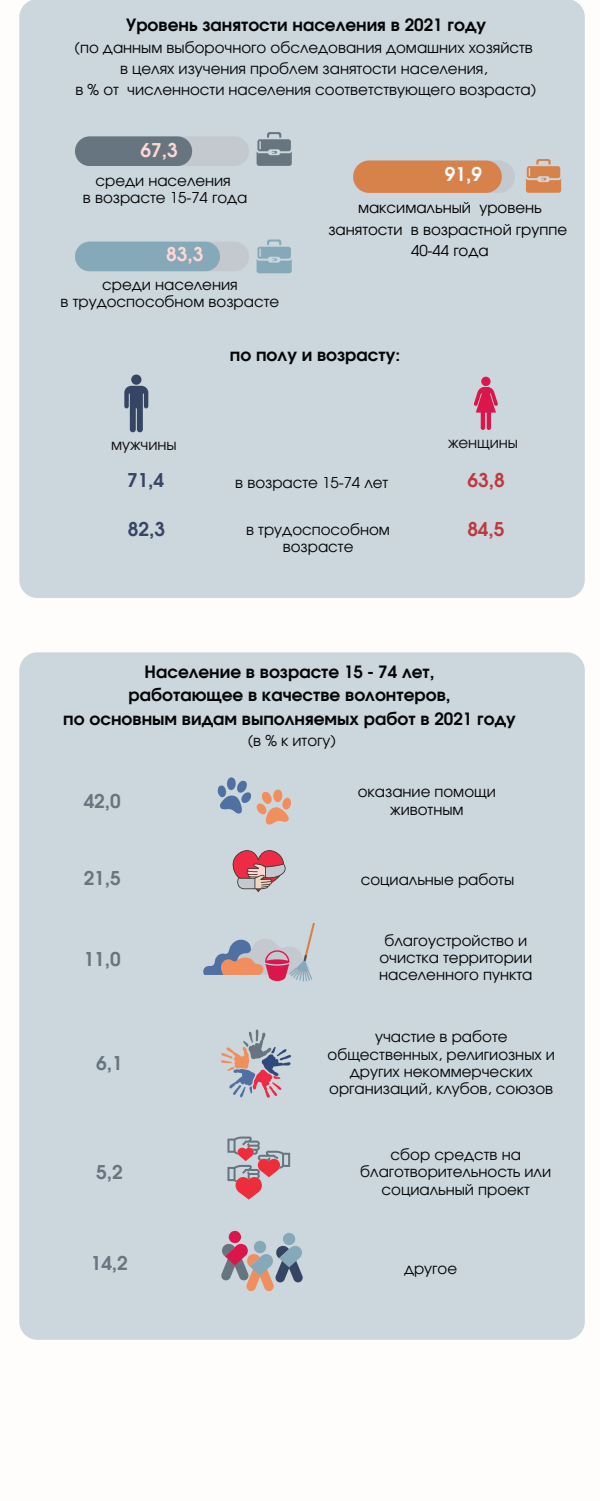
<style>
.page{position:relative;width:600px;height:1501px;background:#fff}
.page>*{position:absolute;margin:0;border:0;box-sizing:border-box;transform-origin:0 0}
.t1{font:700 19px "Evolventa";color:#66757f}
.t2{font:700 19px "Evolventa";color:#364563}
.t3{font:700 19px "Evolventa";color:#bf3840}
.t4{font:700 19px "Evolventa";color:#ffd7d2}
.t5{font:700 19px "Evolventa";color:#fefefe}
.t6{font:700 17px "Evolventa";color:#040606}
.t7{font:15px/17.2px "Evolventa";color:#040606;text-align:center}
.t8{font:15px/21px "Evolventa";color:#000;text-align:center}
.t9{font:15px "Evolventa";color:#0f0e0c}
</style>
<div class="page">
<div style="left:19px;top:0;width:566px;height:598px;background:#ccd6dd"></div>
<svg style="left:353px;top:160px;width:162px;height:33px;background:#d58c5e"></svg>
<div style="left:131px;top:374px;width:10px;height:10px;background:#364563;border-radius:50%"></div>
<svg style="left:124px;top:386px;width:24px;height:46px"></svg>
<div style="left:481px;top:376px;width:10px;height:10px;background:#db164a;border-radius:50%"></div>
<svg style="left:474px;top:387px;width:24px;height:43px"></svg>
<div style="left:19px;top:652px;width:566px;height:687px;background:#ccd6dd;border-radius:18px"></div>
<svg style="left:217px;top:777px;width:74px;height:48px"></svg>
<svg style="left:203px;top:923px;width:112px;height:59px"></svg>
<svg style="left:221px;top:1029px;width:70px;height:68px"></svg>
<svg style="left:233px;top:850px;width:53px;height:42px"></svg>
<svg style="left:227px;top:1136px;width:63px;height:63px"></svg>
<svg style="left:221px;top:1230px;width:82px;height:60px"></svg>
<svg style="left:75px;top:136px;width:174px;height:30px;background:#88949d"></svg>
<svg style="left:75px;top:242px;width:174px;height:29px;background:#92afbd"></svg>
<svg style="left:257px;top:132px;width:35px;height:34px"></svg>
<svg style="left:257px;top:239px;width:35px;height:34px"></svg>
<svg style="left:526px;top:159px;width:35px;height:34px"></svg>
<p class="t6" style="left:126px;top:18px;width:361px">Уровень занятости населения в 2021 году</p>
<p class="t7" style="left:75px;top:40px;width:460px">(по данным выборочного обследования домашних хозяйств</p>
<p class="t7" style="left:120px;top:61px;width:369px">в целях изучения проблем занятости населения,</p>
<p class="t7" style="left:75px;top:82px;width:462px">в % от численности населения соответствующего возраста)</p>
<p class="t4" style="left:141px;top:142px;width:39px">67,3</p>
<p class="t7" style="left:95px;top:173px;width:137px">среди населения</p>
<p class="t7" style="left:83px;top:190px;width:166px">в возрасте 15-74 года</p>
<p class="t4" style="left:166px;top:245px;width:39px">83,3</p>
<p class="t7" style="left:102px;top:276px;width:137px">среди населения</p>
<p class="t7" style="left:61px;top:294px;width:220px">в трудоспособном возрасте</p>
<p class="t5" style="left:445px;top:166px;width:39px">91,9</p>
<p class="t8" style="left:328px;top:198px;width:240px">максимальный уровень занятости в возрастной группе</p>
<p class="t8" style="left:411px;top:240px;width:79px">40-44 года</p>
<p class="t6" style="left:230px;top:347px;width:172px">по полу и возрасту:</p>
<p class="t9" style="left:111px;top:438px;width:67px">мужчины</p>
<p class="t9" style="left:448px;top:435px;width:72px">женщины</p>
<p class="t7" style="left:235px;top:475px;width:155px">в возрасте 15-74 лет</p>
<p class="t7" style="left:246px;top:521px;width:145px">в трудоспособном</p>
<p class="t7" style="left:283px;top:539px;width:72px">возрасте</p>
<p class="t3" style="left:468px;top:472px;width:39px">63,8</p>
<p class="t3" style="left:467px;top:521px;width:39px">84,5</p>
<p class="t2" style="left:127px;top:472px;width:39px">71,4</p>
<p class="t2" style="left:128px;top:521px;width:39px">82,3</p>
<p class="t6" style="left:145px;top:664px;width:292px">Население в возрасте 15 - 74 лет,</p>
<p class="t6" style="left:129px;top:687px;width:324px">работающее в качестве волонтеров,</p>
<p class="t6" style="left:63px;top:710px;width:454px">по основным видам выполняемых работ в 2021 году</p>
<p class="t7" style="left:248px;top:733px;width:90px">(в % к итогу)</p>
<p class="t1" style="left:84px;top:792px;width:39px">42,0</p>
<p class="t1" style="left:84px;top:869px;width:39px">21,5</p>
<p class="t1" style="left:84px;top:950px;width:39px">11,0</p>
<p class="t1" style="left:96px;top:1054px;width:28px">6,1</p>
<p class="t1" style="left:96px;top:1163px;width:28px">5,2</p>
<p class="t7" style="left:358px;top:784px;width:139px">оказание помощи животным</p>
<p class="t7" style="left:361px;top:872px;width:155px">социальные работы</p>
<p class="t7" style="left:379px;top:932px;width:155px">благоустройство и очистка территории населенного пункта</p>
<p class="t7" style="left:328px;top:1029px;width:229px">участие в работе общественных, религиозных и других некоммерческих организаций, клубов, союзов</p>
<p class="t7" style="left:360px;top:1146px;width:192px">сбор средств на благотворительность или социальный проект</p>
<p class="t1" style="left:91px;top:1254px;width:39px">14,2</p>
<p class="t7" style="left:404px;top:1260px;width:55px">другое</p>
</div>
